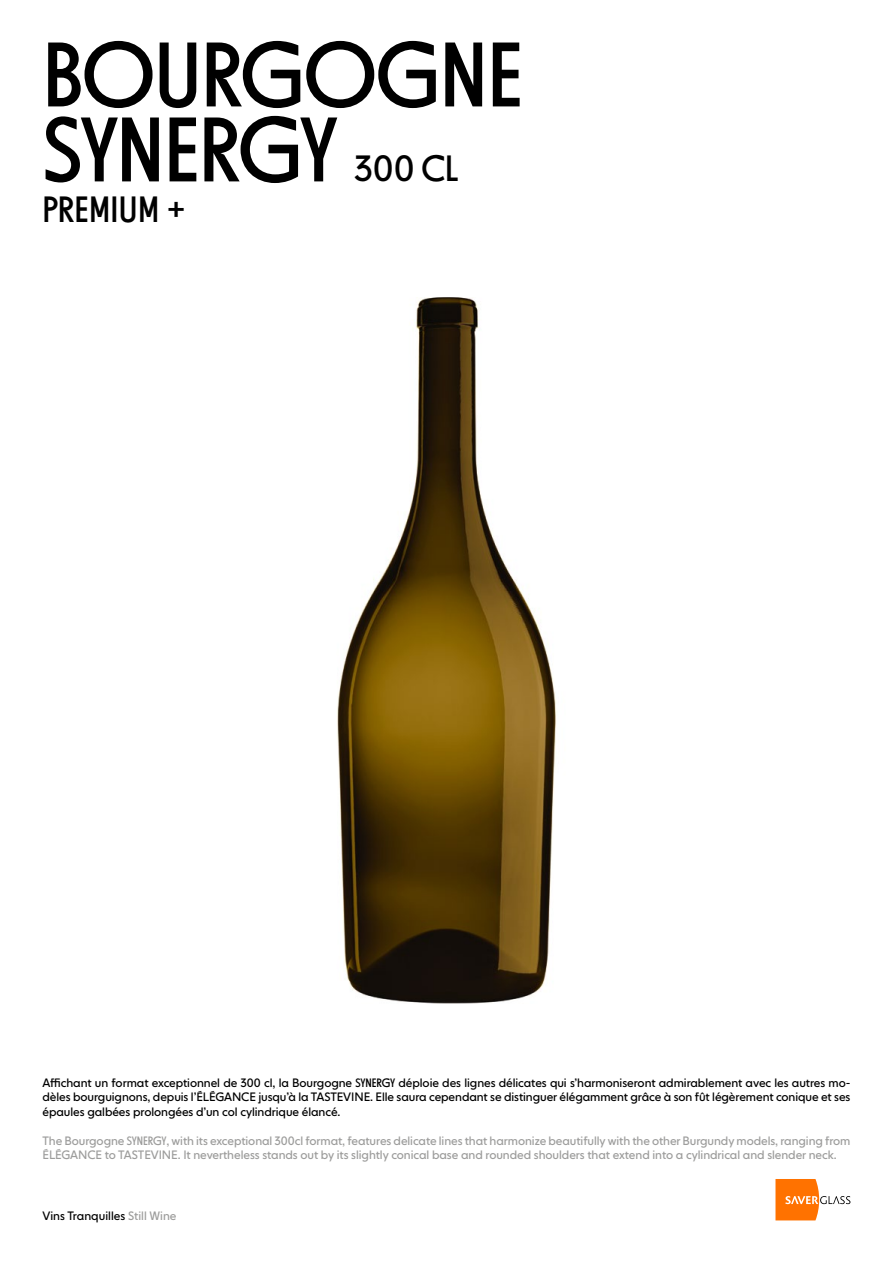
<style>
.page{position:relative;width:893px;height:1263px;background:#fff}
.page>*{position:absolute;margin:0;border:0;box-sizing:border-box;transform-origin:0 0}
.t1{font:90px/75px "NEXT Poster";letter-spacing:-.01em;color:#000}
.t2{font:36px "NEXT Poster";letter-spacing:.005em;color:#000}
.t3{font:12px/14.4px "NEXT Book";letter-spacing:-.005em;color:#000;text-align:justify}
.t4{font:12px/14.4px "NEXT Book";letter-spacing:-.005em;color:#9d9d9c}
.s1{font-family:"NEXT Poster"}
.s2{color:#9d9d9c}
</style>
<div class="page">
<svg style="left:775px;top:1179px;width:75px;height:41px"></svg>
<img style="left:337px;top:297px;width:219px;height:706px">
<h1 class="t1" style="left:43px;top:38px;width:482px">BOURGOGNE<br>SYNERGY</h1>
<h2 class="t2" style="left:354px;top:147px;width:106px">300 CL</h2>
<h2 class="t2" style="left:43px;top:188px;width:145px">PREMIUM +</h2>
<p class="t3" style="left:43px;top:1076px;width:809px">Affichant un format exceptionnel de 300 cl, la Bourgogne <span class="s1">SYNERGY</span> déploie des lignes délicates qui s’harmoniseront admirablement avec les autres mo&shy;dèles bourguignons, depuis l’ÉLÉGANCE jusqu’à la TASTEVINE. Elle saura cependant se distinguer élégamment grâce à son fût légèrement conique et ses épaules galbées prolongées d’un col cylindrique élancé.</p>
<p class="t4" style="left:43px;top:1133px;width:809px">The Bourgogne <span class="s1">SYNERGY</span>, with its exceptional 300cl format, features delicate lines that harmonize beautifully with the other Burgundy models, ranging from<br>ÉLÉGANCE to TASTEVINE. It nevertheless stands out by its slightly conical base and rounded shoulders that extend into a cylindrical and slender neck.</p>
<p class="t3" style="left:43px;top:1209px;width:136px">Vins Tranquilles <span class="s2">Still Wine</span></p>
</div>
